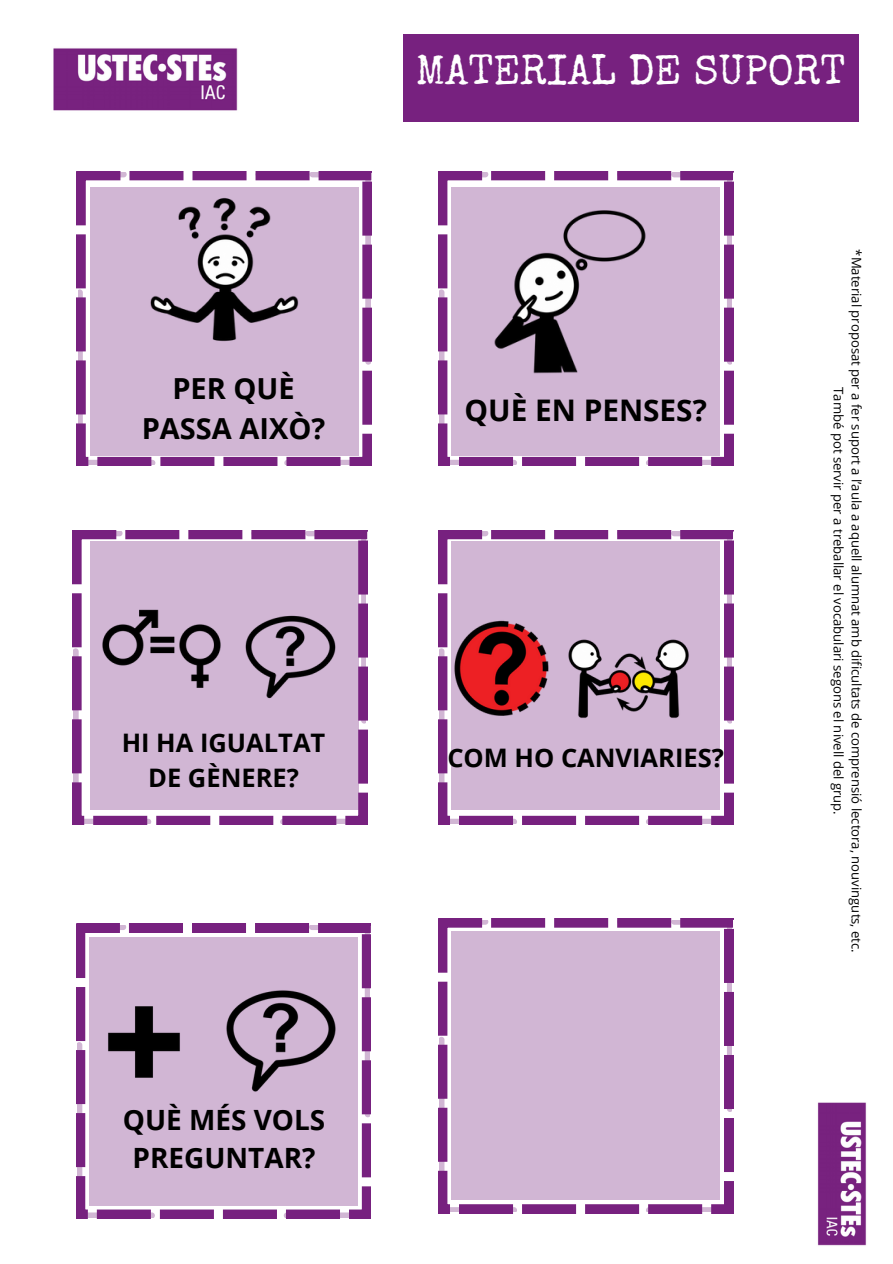
<style>
.page{position:relative;width:893px;height:1264px;background:#fff}
.page>*{position:absolute;margin:0;border:0;box-sizing:border-box;transform-origin:0 0}
.t1{font:42px "Special Elite";color:#fff}
.t2{font:700 29.7px "Open Sans";color:#000}
.t3{font:700 28.95px/39.6px "Open Sans";color:#000;text-align:center}
.t4{font:700 27.9px/38.2px "Open Sans";color:#000;text-align:center}
.t5{font:700 25.5px/34.8px "Open Sans";color:#000;text-align:center}
.t6{font:13.05px/18.1px "Open Sans";color:#000;text-align:center}
</style>
<div class="page">
<div style="left:403px;top:34px;width:455px;height:88px;background:#77217f"></div>
<svg style="left:438px;top:171px;width:295px;height:295px;background:#c7a5ca"></svg>
<img style="left:493px;top:210px;width:164px;height:164px">
<svg style="left:438px;top:530px;width:295px;height:294px;background:#c8a7cc"></svg>
<img style="left:451px;top:618px;width:101px;height:101px">
<img style="left:566px;top:618px;width:124px;height:123px">
<svg style="left:77px;top:171px;width:294px;height:295px;background:#c7a6cb"></svg>
<img style="left:147px;top:192px;width:154px;height:154px">
<svg style="left:76px;top:924px;width:295px;height:294px;background:#bea0c1"></svg>
<svg style="left:73px;top:530px;width:294px;height:294px;background:#be9ec2"></svg>
<svg style="left:438px;top:918px;width:295px;height:295px;fill:#77217f"></svg>
<img style="left:53px;top:48px;width:185px;height:63px">
<div style="left:451px;top:931px;width:268px;height:268px;background:#d1b6d4"></div>
<img style="left:817px;top:1102px;width:50px;height:144px">
<h3 class="t3" style="left:142px;top:368px;width:185px">PER QUÈ<br>PASSA AIXÒ?</h3>
<h3 class="t5" style="left:122px;top:725px;width:205px">HI HA IGUALTAT<br>DE GÈNERE?</h3>
<h3 class="t4" style="left:123px;top:1100px;width:204px">QUÈ MÉS VOLS<br>PREGUNTAR?</h3>
<h1 class="t1" style="left:416px;top:55px;width:431px">MATERIAL DE SUPORT</h1>
<h2 class="t2" style="left:464px;top:389px;width:244px">QUÈ EN PENSES?</h2>
<h3 class="t5" style="left:447px;top:740px;width:278px">COM HO CANVIARIES?</h3>
<p class="t6" style="left:866px;top:249px;width:705px;rotate:90deg">*Material proposat per a fer suport a l’aula a aquell alumnat amb dificultats de comprensió lectora, nouvinguts, etc.<br>També pot servir per a treballar el vocabulari segons el nivell del grup.</p>
</div>
